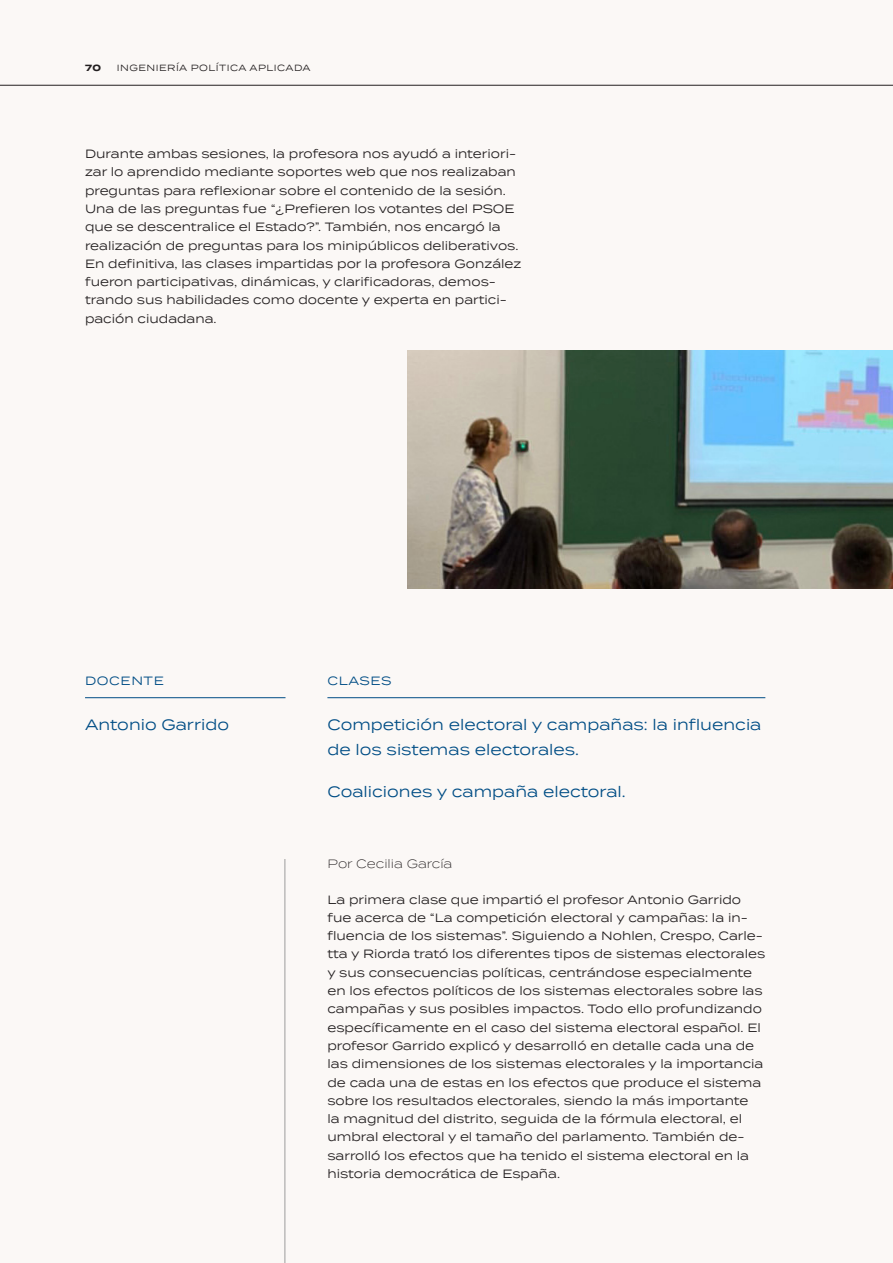
<style>
.page{position:relative;width:893px;height:1263px;background:#fbf8f6}
.page>*{position:absolute;margin:0;border:0;box-sizing:border-box;transform-origin:0 0}
.Parrafo-Large{font:15px/24.8px "Termina";color:#004d85}
.Parrafo-Normal{font:12px/18.3px "Termina";color:#231f20}
.Parrafo-Normal-2{font:300 12px "Termina";color:#231f20}
.Clases--Caption{font:12px "Termina";letter-spacing:.05em;color:#004d85}
.t1{font:9px "Termina";letter-spacing:.05em;color:#231f20}
.t2{font:700 9px "Termina";color:#231f20}
</style>
<div class="page">
<hr style="left:0;top:85px;width:893px;height:1px;background:#231f20">
<img style="left:408px;top:351px;width:485px;height:238px">
<hr style="left:85px;top:697px;width:200px;height:1px;background:#004d85">
<hr style="left:327px;top:697px;width:438px;height:1px;background:#004d85">
<hr style="left:285px;top:859px;width:1px;height:404px;background:#9d9d9c">
<p class="t2" style="left:85px;top:61px;width:18px">70</p>
<p class="t1" style="left:117px;top:61px;width:195px">INGENIERÍA POLÍTICA APLICADA</p>
<p class="Parrafo-Normal" style="left:85px;top:144px;width:438px">Durante ambas sesiones, la profesora nos ayudó a interiori&shy;zar lo aprendido mediante soportes web que nos realizaban preguntas para reflexionar sobre el contenido de la sesión.<br>Una de las preguntas fue “¿Prefieren los votantes del PSOE que se descentralice el Estado?”. También, nos encargó la realización de preguntas para los minipúblicos deliberativos.<br>En definitiva, las clases impartidas por la profesora González fueron participativas, dinámicas, y clarificadoras, demos&shy;trando sus habilidades como docente y experta en partici&shy;pación ciudadana.</p>
<p class="Clases--Caption" style="left:85px;top:672px;width:80px">DOCENTE</p>
<p class="Parrafo-Large" style="left:85px;top:712px;width:145px">Antonio Garrido</p>
<p class="Clases--Caption" style="left:327px;top:672px;width:66px">CLASES</p>
<p class="Parrafo-Large" style="left:327px;top:712px;width:436px">Competición electoral y campañas: la influencia de los sistemas electorales.</p>
<p class="Parrafo-Large" style="left:327px;top:778px;width:300px">Coaliciones y campaña electoral.</p>
<p class="Parrafo-Normal-2" style="left:327px;top:855px;width:126px">Por Cecilia García</p>
<p class="Parrafo-Normal" style="left:327px;top:890px;width:439px">La primera clase que impartió el profesor Antonio Garrido fue acerca de “La competición electoral y campañas: la in&shy;fluencia de los sistemas”. Siguiendo a Nohlen, Crespo, Carle&shy;tta y Riorda trató los diferentes tipos de sistemas electorales y sus consecuencias políticas, centrándose especialmente en los efectos políticos de los sistemas electorales sobre las campañas y sus posibles impactos. Todo ello profundizando específicamente en el caso del sistema electoral español. El profesor Garrido explicó y desarrolló en detalle cada una de las dimensiones de los sistemas electorales y la importancia de cada una de estas en los efectos que produce el sistema sobre los resultados electorales, siendo la más importante<br>la magnitud del distrito, seguida de la fórmula electoral, el umbral electoral y el tamaño del parlamento. También de&shy;sarrolló los efectos que ha tenido el sistema electoral en la historia democrática de España.</p>
</div>
